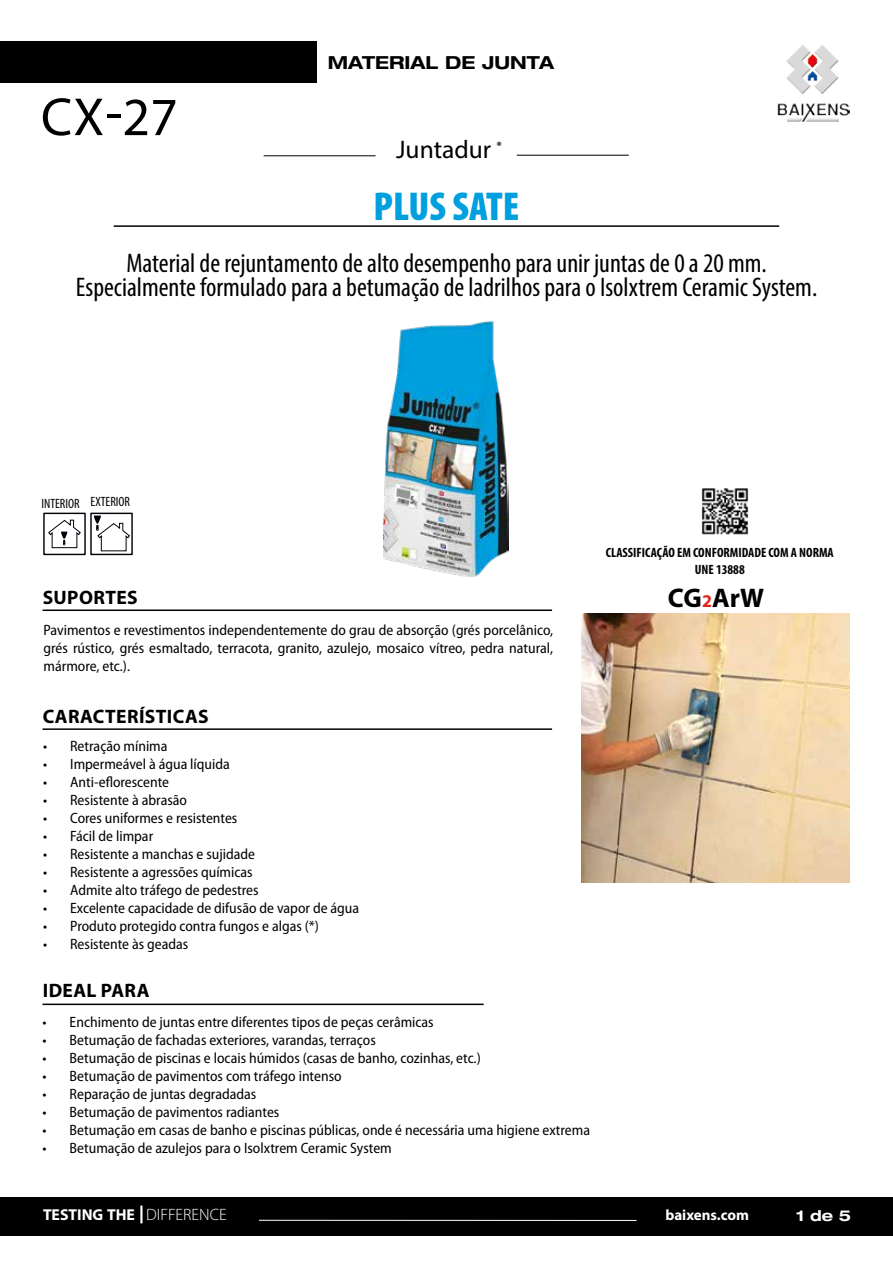
<style>
.page{position:relative;width:893px;height:1263px;background:#fff}
.page>*{position:absolute;margin:0;border:0;box-sizing:border-box;transform-origin:0 0}
.t1{font:54px "Myriad Pro";color:#000}
.t2{font:900 condensed 40.5px "Myriad Pro";color:#00a0df}
.t3{font:condensed 27px/24px "Myriad Pro";color:#000;text-align:center}
.t4{font:700 27px "Myriad Pro";color:#000}
.t5{font:25.5px "Myriad Pro";color:#000}
.t6{font:700 19.5px "Myriad Pro";letter-spacing:.02em;color:#000}
.t7{font:700 expanded 18px "Helvetica Neue";color:#000}
.t8{font:700 15.75px "Myriad Pro";color:#fff}
.t9{font:semi-condensed 15px/18px "Myriad Pro";color:#000;text-align:justify}
.t10{font:700 15px "Myriad Pro";color:#fff}
.t11{font:700 expanded 15px "Helvetica Neue";color:#fff}
.t12{font:700 condensed 13.5px/16.5px "Myriad Pro";color:#000;text-align:center}
.t13{font:condensed 13.5px "Myriad Pro";color:#000}
.t14{font:900 5.85px "Futura BT";color:#000}
.s1{font-size:18px;color:#e1251b}
.s2{font-weight:300;font-size:16.5px}
</style>
<div class="page">
<div style="left:1px;top:42px;width:316px;height:41px;background:#000"></div>
<hr style="left:114px;top:225px;width:665px;height:2px;background:#000">
<img style="left:777px;top:45px;width:72px;height:77px">
<div style="left:0;top:1196px;width:893px;height:39px;background:#000"></div>
<hr style="left:140px;top:1205px;width:3px;height:18px;background:#fff">
<hr style="left:259px;top:1220px;width:378px;height:1px;background:#fff">
<hr style="left:43px;top:609px;width:509px;height:2px;background:#000">
<hr style="left:43px;top:728px;width:509px;height:2px;background:#000">
<div style="left:90px;top:513px;width:43px;height:42px;border:1px solid #01040a"></div>
<svg style="left:94px;top:515px;width:36px;height:37px"></svg>
<div style="left:43px;top:513px;width:43px;height:42px;border:1px solid #01040a"></div>
<svg style="left:48px;top:519px;width:33px;height:29px"></svg>
<img style="left:384px;top:322px;width:125px;height:255px">
<hr style="left:517px;top:155px;width:112px;height:1px;background:#000">
<hr style="left:264px;top:156px;width:112px;height:1px;background:#000">
<hr style="left:43px;top:1003px;width:441px;height:2px;background:#000">
<img style="left:701px;top:488px;width:48px;height:47px">
<img style="left:581px;top:613px;width:269px;height:269px">
<h1 class="t1" style="left:41px;top:84px;width:138px">CX-27</h1>
<p class="t7" style="left:328px;top:52px;width:228px">MATERIAL DE JUNTA</p>
<h3 class="t5" style="left:396px;top:134px;width:97px">Juntadur</h3>
<p class="t14" style="left:497px;top:141px;width:6px">®</p>
<h2 class="t2" style="left:374px;top:184px;width:147px">PLUS SATE</h2>
<h3 class="t3" style="left:76px;top:251px;width:743px">Material de rejuntamento de alto desempenho para unir juntas de 0 a 20 mm.<br>Especialmente formulado para a betumação de ladrilhos para o Isolxtrem Ceramic System.</h3>
<p class="t13" style="left:41px;top:494px;width:90px">INTERIOR EXTERIOR</p>
<h3 class="t6" style="left:43px;top:585px;width:97px">SUPORTES</h3>
<p class="t9" style="left:44px;top:621px;width:511px">Pavimentos e revestimentos independentemente do grau de absorção (grés porcelânico, grés rústico, grés esmaltado, terracota, granito, azulejo, mosaico vítreo, pedra natural, mármore, etc.).</p>
<h3 class="t6" style="left:43px;top:704px;width:168px">CARACTERÍSTICAS</h3>
<p class="t9" style="left:43px;top:737px;width:126px">• Retração mínima</p>
<p class="t9" style="left:43px;top:755px;width:188px">• Impermeável à água líquida</p>
<p class="t9" style="left:43px;top:773px;width:128px">• Anti-eflorescente</p>
<p class="t9" style="left:43px;top:791px;width:145px">• Resistente à abrasão</p>
<p class="t9" style="left:43px;top:809px;width:196px">• Cores uniformes e resistentes</p>
<p class="t9" style="left:43px;top:827px;width:112px">• Fácil de limpar</p>
<p class="t9" style="left:43px;top:845px;width:213px">• Resistente a manchas e sujidade</p>
<p class="t9" style="left:43px;top:863px;width:211px">• Resistente a agressões químicas</p>
<p class="t9" style="left:43px;top:881px;width:217px">• Admite alto tráfego de pedestres</p>
<p class="t9" style="left:43px;top:899px;width:318px">• Excelente capacidade de difusão de vapor de água</p>
<p class="t9" style="left:43px;top:917px;width:277px">• Produto protegido contra fungos e algas (*)</p>
<p class="t9" style="left:43px;top:935px;width:147px">• Resistente às geadas</p>
<h3 class="t6" style="left:43px;top:978px;width:108px">IDEAL PARA</h3>
<p class="t9" style="left:43px;top:1013px;width:393px">• Enchimento de juntas entre diferentes tipos de peças cerâmicas</p>
<p class="t9" style="left:43px;top:1031px;width:335px">• Betumação de fachadas exteriores, varandas, terraços</p>
<p class="t9" style="left:43px;top:1049px;width:440px">• Betumação de piscinas e locais húmidos (casas de banho, cozinhas, etc.)</p>
<p class="t9" style="left:43px;top:1067px;width:300px">• Betumação de pavimentos com tráfego intenso</p>
<p class="t9" style="left:43px;top:1085px;width:215px">• Reparação de juntas degradadas</p>
<p class="t9" style="left:43px;top:1103px;width:238px">• Betumação de pavimentos radiantes</p>
<p class="t9" style="left:43px;top:1121px;width:549px">• Betumação em casas de banho e piscinas públicas, onde é necessária uma higiene extrema</p>
<p class="t9" style="left:43px;top:1139px;width:351px">• Betumação de azulejos para o Isolxtrem Ceramic System</p>
<p class="t12" style="left:606px;top:544px;width:229px">CLASSIFICAÇÃO EM CONFORMIDADE COM A NORMA<br>UNE 13888</p>
<h3 class="t4" style="left:668px;top:581px;width:98px">CG<span class="s1">2</span>ArW</h3>
<p class="t8" style="left:43px;top:1204px;width:185px">TESTING THE <span class="s2">DIFFERENCE</span></p>
<p class="t10" style="left:665px;top:1205px;width:85px">baixens.com</p>
<p class="t11" style="left:796px;top:1206px;width:56px">1 de 5</p>
</div>
